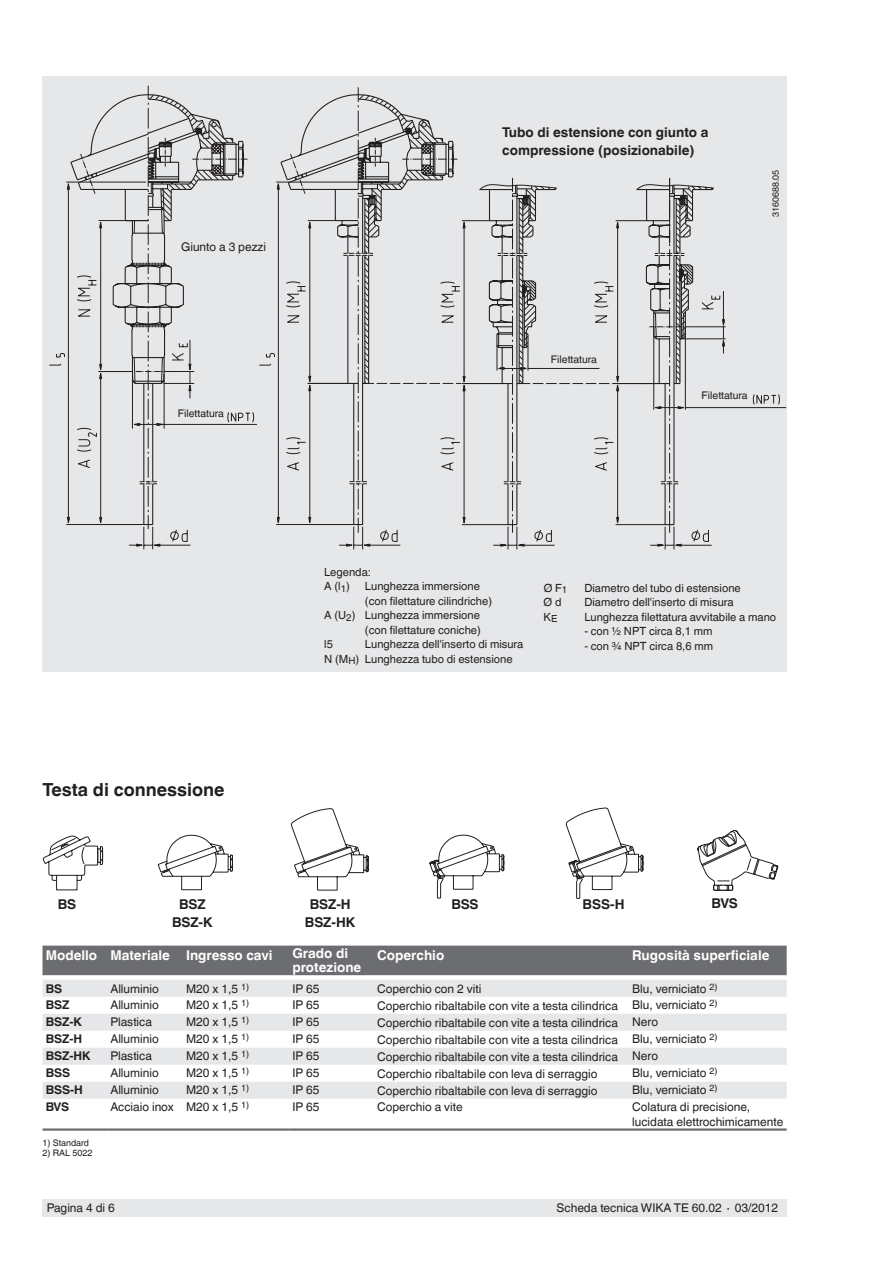
<style>
.page{position:relative;width:893px;height:1263px;background:#fff}
.page>*{position:absolute;margin:0;border:0;box-sizing:border-box;transform-origin:0 0}
.t1{font:700 18px "Helvetica World";color:#231f20}
.t2{font:700 13.5px/18px "Helvetica World";color:#231f20;text-align:center}
.t3{font:700 13.5px/13.5px "Helvetica World";color:#fff}
.t4{font:12px/15px "Helvetica World";color:#231f20}
.t5{font:700 12px "Helvetica World";color:#231f20}
.t6{font:11.25px/14.4px "Helvetica World";color:#231f20}
.t7{font:10.5px "Helvetica World";color:#231f20}
.t8{font:9px "Helvetica World";color:#231f20}
</style>
<div class="page">
<div style="left:43px;top:1199px;width:744px;height:17px;background:#e6e7e9"></div>
<div style="left:43px;top:77px;width:744px;height:595px;background:#e6e7e9"></div>
<div style="left:43px;top:945px;width:744px;height:30px;background:#6c6d70"></div>
<svg style="left:43px;top:980px;width:744px;height:119px;fill:#e6e7e9"></svg>
<hr style="left:43px;top:1128px;width:64px;height:3px;background:#6c6d70">
<hr style="left:107px;top:1128px;width:76px;height:3px;background:#6c6d70">
<hr style="left:183px;top:1128px;width:106px;height:3px;background:#6c6d70">
<hr style="left:289px;top:1128px;width:85px;height:3px;background:#6c6d70">
<hr style="left:374px;top:1128px;width:255px;height:3px;background:#6c6d70">
<hr style="left:629px;top:1128px;width:158px;height:3px;background:#6c6d70">
<svg style="left:67px;top:181px;width:3px;height:9px"></svg>
<svg style="left:67px;top:517px;width:3px;height:8px"></svg>
<svg style="left:76px;top:94px;width:711px;height:456px"></svg>
<svg style="left:143px;top:119px;width:572px;height:407px"></svg>
<svg style="left:43px;top:807px;width:601px;height:92px"></svg>
<svg style="left:697px;top:830px;width:82px;height:61px"></svg>
<p class="t4" style="left:181px;top:240px;width:87px">Giunto a 3 pezzi</p>
<p class="t7" style="left:178px;top:407px;width:48px">Filettatura</p>
<p class="t2" style="left:502px;top:123px;width:208px;text-align:left">Tubo di estensione con giunto a compressione (posizionabile)</p>
<p class="t8" style="left:770px;top:217px;width:49px;rotate:-90deg">3160688.05</p>
<p class="t7" style="left:551px;top:353px;width:48px">Filettatura</p>
<p class="t7" style="left:702px;top:389px;width:48px">Filettatura</p>
<h1 class="t1" style="left:43px;top:779px;width:184px">Testa di connessione</h1>
<p class="t6" style="left:324px;top:565px;width:48px">Legenda:<br>A (l<sub>1</sub>)</p>
<p class="t6" style="left:365px;top:579px;width:117px">Lunghezza immersione</p>
<p class="t6" style="left:365px;top:594px;width:129px">(con filettature cilindriche)</p>
<p class="t6" style="left:324px;top:608px;width:157px">A (U<sub>2</sub>) Lunghezza immersione</p>
<p class="t6" style="left:365px;top:622px;width:117px">(con filettature coniche)</p>
<p class="t6" style="left:324px;top:637px;width:10px">l5</p>
<p class="t6" style="left:324px;top:637px;width:201px;text-indent:41px">Lunghezza dell'inserto di misura<br>N (M<sub>H</sub>) Lunghezza tubo di estensione</p>
<p class="t6" style="left:544px;top:581px;width:25px">Ø F<sub>1</sub></p>
<p class="t6" style="left:584px;top:581px;width:158px">Diametro del tubo di estensione</p>
<p class="t6" style="left:544px;top:595px;width:19px">Ø d</p>
<p class="t6" style="left:584px;top:595px;width:151px">Diametro dell'inserto di misura</p>
<p class="t6" style="left:544px;top:610px;width:15px">K<sub>E</sub></p>
<p class="t6" style="left:584px;top:610px;width:193px">Lunghezza filettatura avvitabile a mano</p>
<p class="t6" style="left:584px;top:624px;width:130px">- con ½ NPT circa 8,1 mm</p>
<p class="t6" style="left:584px;top:638px;width:130px">- con ¾ NPT circa 8,6 mm</p>
<p class="t2" style="left:58px;top:896px;width:20px">BS</p>
<p class="t2" style="left:172px;top:896px;width:42px">BSZ<br>BSZ-K</p>
<p class="t2" style="left:305px;top:896px;width:52px">BSZ-H<br>BSZ-HK</p>
<p class="t2" style="left:452px;top:896px;width:29px">BSS</p>
<p class="t2" style="left:583px;top:896px;width:43px">BSS-H</p>
<p class="t2" style="left:712px;top:895px;width:28px">BVS</p>
<p class="t3" style="left:46px;top:948px;width:228px">Modello Materiale Ingresso cavi</p>
<p class="t3" style="left:292px;top:947px;width:70px">Grado di protezione</p>
<p class="t3" style="left:377px;top:948px;width:69px">Coperchio</p>
<p class="t3" style="left:632px;top:948px;width:139px">Rugosità superficiale</p>
<p class="t5" style="left:46px;top:981px;width:18px">BS</p>
<p class="t4" style="left:110px;top:981px;width:50px">Alluminio</p>
<p class="t4" style="left:186px;top:981px;width:65px">M20 x 1,5 <sup>1)</sup></p>
<p class="t4" style="left:292px;top:981px;width:29px">IP 65</p>
<p class="t4" style="left:377px;top:981px;width:106px">Coperchio con 2 viti</p>
<p class="t4" style="left:632px;top:981px;width:87px">Blu, verniciato <sup>2)</sup></p>
<p class="t5" style="left:46px;top:997px;width:25px">BSZ</p>
<p class="t4" style="left:110px;top:997px;width:50px">Alluminio</p>
<p class="t4" style="left:186px;top:997px;width:65px">M20 x 1,5 <sup>1)</sup></p>
<p class="t4" style="left:292px;top:997px;width:29px">IP 65</p>
<p class="t4" style="left:377px;top:998px;width:342px">Coperchio ribaltabile con vite a testa cilindrica Blu, verniciato <sup>2)</sup></p>
<p class="t5" style="left:46px;top:1014px;width:38px">BSZ-K</p>
<p class="t4" style="left:110px;top:1014px;width:43px">Plastica</p>
<p class="t4" style="left:186px;top:1014px;width:65px">M20 x 1,5 <sup>1)</sup></p>
<p class="t4" style="left:292px;top:1014px;width:29px">IP 65</p>
<p class="t4" style="left:377px;top:1015px;width:282px">Coperchio ribaltabile con vite a testa cilindrica Nero</p>
<p class="t5" style="left:46px;top:1031px;width:38px">BSZ-H</p>
<p class="t4" style="left:110px;top:1031px;width:50px">Alluminio</p>
<p class="t4" style="left:186px;top:1031px;width:65px">M20 x 1,5 <sup>1)</sup></p>
<p class="t4" style="left:292px;top:1031px;width:29px">IP 65</p>
<p class="t4" style="left:377px;top:1032px;width:342px">Coperchio ribaltabile con vite a testa cilindrica Blu, verniciato <sup>2)</sup></p>
<p class="t5" style="left:46px;top:1048px;width:46px">BSZ-HK</p>
<p class="t4" style="left:110px;top:1048px;width:43px">Plastica</p>
<p class="t4" style="left:186px;top:1048px;width:65px">M20 x 1,5 <sup>1)</sup></p>
<p class="t4" style="left:292px;top:1048px;width:29px">IP 65</p>
<p class="t4" style="left:377px;top:1049px;width:282px">Coperchio ribaltabile con vite a testa cilindrica Nero</p>
<p class="t5" style="left:46px;top:1065px;width:26px">BSS</p>
<p class="t4" style="left:110px;top:1065px;width:50px">Alluminio</p>
<p class="t4" style="left:186px;top:1065px;width:65px">M20 x 1,5 <sup>1)</sup></p>
<p class="t4" style="left:292px;top:1065px;width:29px">IP 65</p>
<p class="t4" style="left:377px;top:1066px;width:222px">Coperchio ribaltabile con leva di serraggio</p>
<p class="t4" style="left:632px;top:1065px;width:87px">Blu, verniciato <sup>2)</sup></p>
<p class="t5" style="left:46px;top:1082px;width:39px">BSS-H</p>
<p class="t4" style="left:110px;top:1082px;width:50px">Alluminio</p>
<p class="t4" style="left:186px;top:1082px;width:65px">M20 x 1,5 <sup>1)</sup></p>
<p class="t4" style="left:292px;top:1082px;width:29px">IP 65</p>
<p class="t4" style="left:377px;top:1083px;width:222px">Coperchio ribaltabile con leva di serraggio</p>
<p class="t4" style="left:632px;top:1082px;width:87px">Blu, verniciato <sup>2)</sup></p>
<p class="t5" style="left:46px;top:1099px;width:25px">BVS</p>
<p class="t4" style="left:110px;top:1099px;width:140px">Acciaio inox M20 x 1,5 <sup>1)</sup></p>
<p class="t4" style="left:292px;top:1099px;width:29px">IP 65</p>
<p class="t4" style="left:377px;top:1099px;width:87px">Coperchio a vite</p>
<p class="t4" style="left:632px;top:1099px;width:153px">Colatura di precisione, lucidata elettrochimicamente</p>
<p class="t8" style="left:43px;top:1137px;width:48px">1) Standard</p>
<p class="t8" style="left:43px;top:1148px;width:51px">2) RAL 5022</p>
<p class="t4" style="left:47px;top:1200px;width:70px">Pagina 4 di 6</p>
<p class="t4" style="left:557px;top:1200px;width:223px">Scheda tecnica WIKA TE 60.02 ∙ 03/2012</p>
</div>
